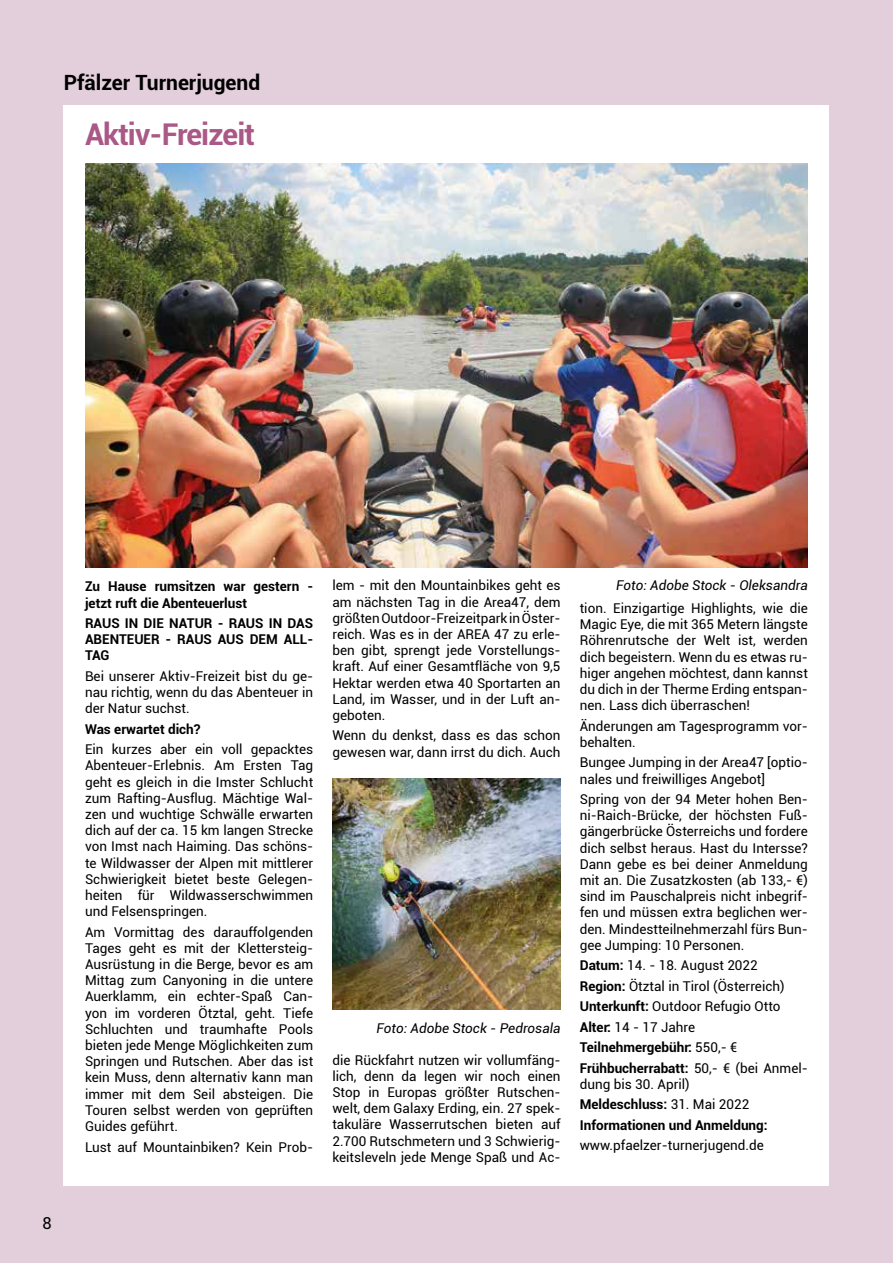
<style>
.page{position:relative;width:893px;height:1263px;background:#e3cedb}
.page>*{position:absolute;margin:0;border:0;box-sizing:border-box;transform-origin:0 0}
.t1{font:700 30px "Roboto";letter-spacing:-.03em;color:#aa5886}
.t2{font:700 21px "Roboto";color:#000}
.t3{font:16.5px "Roboto";color:#000}
.t4{font:13.5px/16.2px "Roboto";color:#000;text-align:justify}
.t5{font:700 13.5px/16.2px "Roboto";color:#000}
.t6{font:italic 13.5px "Roboto";color:#000}
.s1{font-weight:700}
.s2{font-weight:400}
</style>
<div class="page">
<div style="left:64px;top:105px;width:765px;height:1081px;background:#fff"></div>
<img style="left:85px;top:164px;width:723px;height:404px">
<img style="left:332px;top:778px;width:229px;height:232px">
<h2 class="t2" style="left:64px;top:68px;width:198px">Pfälzer Turnerjugend</h2>
<h1 class="t1" style="left:85px;top:114px;width:171px">Aktiv-Freizeit</h1>
<p class="t3" style="left:43px;top:1212px;width:11px">8</p>
<p class="t5" style="left:85px;top:578px;width:230px">Zu Hause rumsitzen war gestern - jetzt ruft die Abenteuerlust</p>
<p class="t5" style="left:85px;top:614px;width:230px;text-align:justify">RAUS IN DIE NATUR - RAUS IN DAS ABENTEUER - RAUS AUS DEM ALL-TAG</p>
<p class="t4" style="left:85px;top:667px;width:230px">Bei unserer Aktiv-Freizeit bist du ge&shy;nau richtig, wenn du das Abenteuer in der Natur suchst.</p>
<p class="t5" style="left:85px;top:720px;width:117px">Was erwartet dich?</p>
<p class="t4" style="left:85px;top:741px;width:230px">Ein kurzes aber ein voll gepacktes Abenteuer-Erlebnis. Am Ersten Tag geht es gleich in die Imster Schlucht zum Rafting-Ausflug. Mächtige Wal&shy;zen und wuchtige Schwälle erwarten dich auf der ca. 15 km langen Strecke von Imst nach Haiming. Das schöns&shy;te Wildwasser der Alpen mit mittlerer Schwierigkeit bietet beste Gelegen&shy;heiten für Wildwasserschwimmen und Felsenspringen.</p>
<p class="t4" style="left:85px;top:923px;width:230px">Am Vormittag des darauffolgenden Tages geht es mit der Klettersteig-Ausrüstung in die Berge, bevor es am Mittag zum Canyoning in die untere Auerklamm, ein echter-Spaß Can&shy;yon im vorderen Ötztal, geht. Tiefe Schluchten und traumhafte Pools bieten jede Menge Möglichkeiten zum Springen und Rutschen. Aber das ist kein Muss, denn alternativ kann man immer mit dem Seil absteigen. Die Touren selbst werden von geprüften Guides geführt.</p>
<p class="t4" style="left:85px;top:1138px;width:230px">Lust auf Mountainbiken? Kein Prob-</p>
<p class="t4" style="left:332px;top:577px;width:230px">lem - mit den Mountainbikes geht es am nächsten Tag in die Area47, dem größten Outdoor-Freizeitpark in Öster&shy;reich. Was es in der AREA 47 zu erle&shy;ben gibt, sprengt jede Vorstellungs&shy;kraft. Auf einer Gesamtfläche von 9,5<br>Hektar werden etwa 40 Sportarten an Land, im Wasser, und in der Luft an&shy;geboten.</p>
<p class="t4" style="left:332px;top:727px;width:230px">Wenn du denkst, dass es das schon gewesen war, dann irrst du dich. Auch</p>
<p class="t6" style="left:377px;top:1018px;width:185px">Foto: Adobe Stock - Pedrosala</p>
<p class="t4" style="left:332px;top:1051px;width:230px">die Rückfahrt nutzen wir vollumfäng&shy;lich, denn da legen wir noch einen Stop in Europas größter Rutschen&shy;welt, dem Galaxy Erding, ein. 27 spek&shy;takuläre Wasserrutschen bieten auf 2.700 Rutschmetern und 3 Schwierig&shy;keitsleveln jede Menge Spaß und Ac-</p>
<p class="t6" style="left:616px;top:576px;width:193px">Foto: Adobe Stock - Oleksandra</p>
<p class="t4" style="left:580px;top:600px;width:230px">tion. Einzigartige Highlights, wie die Magic Eye, die mit 365 Metern längste Röhrenrutsche der Welt ist, werden dich begeistern. Wenn du es etwas ru&shy;higer angehen möchtest, dann kannst du dich in der Therme Erding entspan&shy;nen. Lass dich überraschen!</p>
<p class="t4" style="left:580px;top:717px;width:230px">Änderungen am Tagesprogramm vor&shy;behalten.</p>
<p class="t4" style="left:580px;top:754px;width:230px">Bungee Jumping in der Area47 [optio&shy;nales und freiwilliges Angebot]</p>
<p class="t4" style="left:580px;top:791px;width:230px">Spring von der 94 Meter hohen Ben&shy;ni-Raich-Brücke, der höchsten Fuß&shy;gängerbrücke Österreichs und fordere dich selbst heraus. Hast du Intersse?<br>Dann gebe es bei deiner Anmeldung mit an. Die Zusatzkosten (ab 133,- €) sind im Pauschalpreis nicht inbegrif&shy;fen und müssen extra beglichen wer&shy;den. Mindestteilnehmerzahl fürs Bun&shy;gee Jumping: 10 Personen.</p>
<p class="t4" style="left:580px;top:955px;width:230px;line-height:20.4px;text-align:left"><span class="s1">Datum:</span> 14. - 18. August 2022<br><span class="s1">Region:</span> Ötztal in Tirol (Österreich)<br><span class="s1">Unterkunft:</span> Outdoor Refugio Otto<br><span class="s1">Alter:</span> 14 - 17 Jahre<br><span class="s1">Teilnehmergebühr:</span> 550,- €<br><span class="s1">Frühbucherrabatt:</span> 50,- € (bei Anmel-</p>
<p class="t5" style="left:580px;top:1073px;width:189px;line-height:20.4px"><span class="s2">dung bis 30. April)<br></span>Meldeschluss: <span class="s2">31. Mai 2022<br></span>Informationen und Anmeldung:</p>
<p class="t4" style="left:580px;top:1137px;width:185px">www.pfaelzer-turnerjugend.de</p>
</div>
